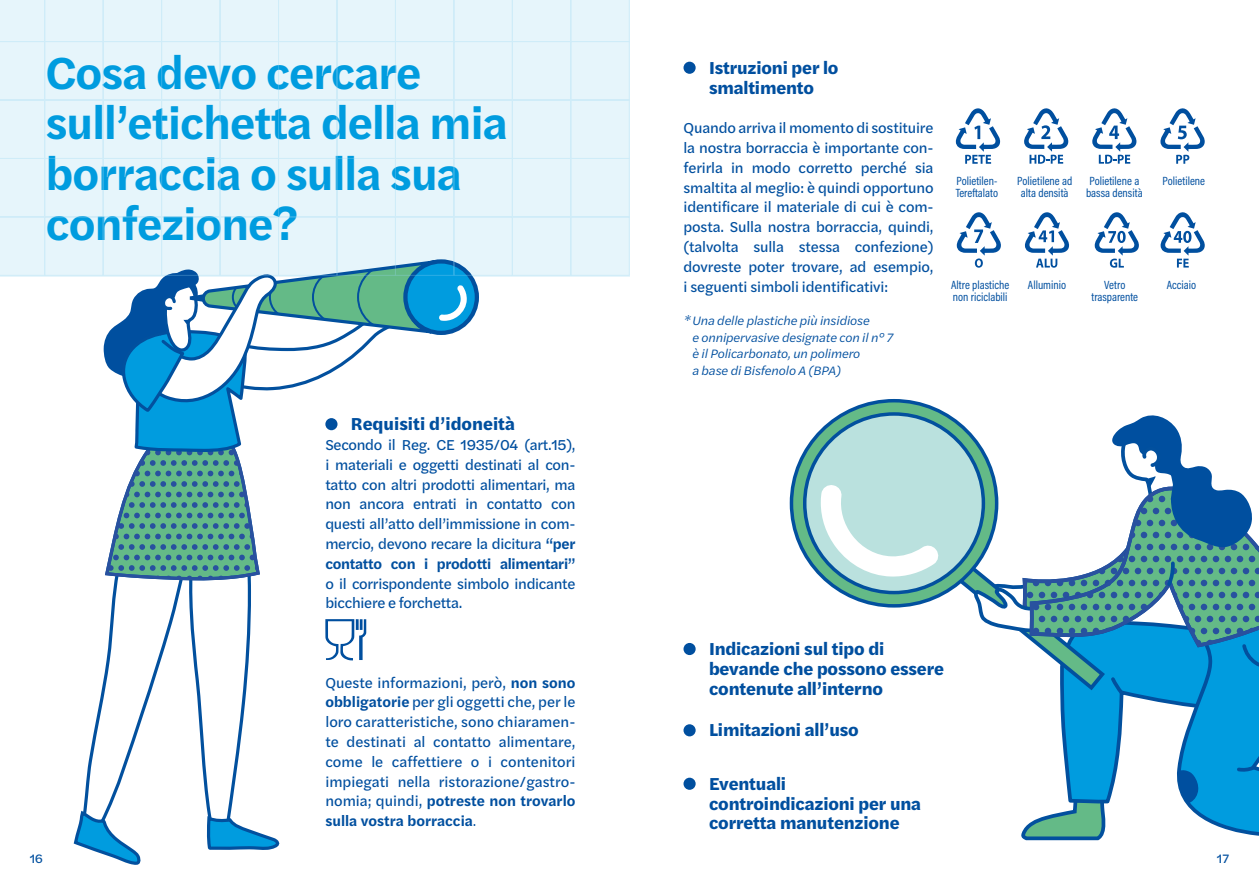
<style>
.page{position:relative;width:1259px;height:893px;background:#fff}
.page>*{position:absolute;margin:0;border:0;box-sizing:border-box;transform-origin:0 0}
.t1{font:600 46.5px/50.2px "Halyard Text";letter-spacing:-.02em;color:#009cdf}
.t2{font:700 18px/19.8px "Halyard Text";letter-spacing:-.01em;color:#004f9f}
.t3{font:15px/19.8px "Halyard Text";letter-spacing:-.02em;color:#004f9f;text-align:justify}
.t4{font:italic 12.75px/16.5px "Halyard Text";letter-spacing:-.01em;color:#004f9f}
.t5{font:12.75px "Halyard Text";color:#004f9f}
.t6{font:12px/12px "Acumin Variable Concept";color:#004f9f}
.s1{font-weight:600}
.s2{font-style:inherit}
</style>
<div class="page">
<svg style="left:405px;top:261px;width:72px;height:72px"></svg>
<div style="left:403px;top:259px;width:76px;height:76px;border:4px solid #02509e;border-radius:50%"></div>
<svg style="left:789px;top:399px;width:470px;height:442px"></svg>
<svg style="left:75px;top:276px;width:393px;height:589px"></svg>
<div style="left:683px;top:62px;width:12px;height:12px;background:#004f9f;border-radius:50%"></div>
<div style="left:683px;top:643px;width:12px;height:12px;background:#004f9f;border-radius:50%"></div>
<div style="left:683px;top:778px;width:12px;height:12px;background:#004f9f;border-radius:50%"></div>
<div style="left:683px;top:724px;width:12px;height:12px;background:#004f9f;border-radius:50%"></div>
<svg style="left:955px;top:108px;width:45px;height:56px"></svg>
<svg style="left:1024px;top:108px;width:44px;height:56px"></svg>
<svg style="left:1092px;top:108px;width:44px;height:56px"></svg>
<svg style="left:1160px;top:108px;width:44px;height:56px"></svg>
<svg style="left:956px;top:212px;width:45px;height:56px"></svg>
<svg style="left:1025px;top:212px;width:44px;height:56px"></svg>
<svg style="left:1094px;top:212px;width:45px;height:56px"></svg>
<svg style="left:1160px;top:212px;width:44px;height:56px"></svg>
<div style="left:0;top:0;width:630px;height:276px;background:#e6f5fb"></div>
<h1 class="t1" style="left:46px;top:45px;width:463px">Cosa devo cercare sull’etichetta della mia borraccia o sulla sua confezione?</h1>
<p class="t2" style="left:351px;top:413px;width:166px">Requisiti d’idoneità</p>
<p class="t3" style="left:325px;top:434px;width:252px">Secondo il Reg. CE 1935/04 (art.15), i materiali e oggetti destinati al con&shy;tatto con altri prodotti alimentari, ma non ancora entrati in contatto con questi all’atto dell’immissione in com&shy;mercio, devono recare la dicitura <span class="s1">“per contatto con i prodotti alimentari”</span></p>
<p class="t3" style="left:325px;top:573px;width:252px">o il corrispondente simbolo indicante bicchiere e forchetta.</p>
<p class="t3" style="left:325px;top:672px;width:252px">Queste informazioni, però, <span class="s1">non sono obbligatorie</span> per gli oggetti che, per le loro caratteristiche, sono chiaramen&shy;te destinati al contatto alimentare, come le caffettiere o i contenitori impiegati nella ristorazione/gastro&shy;nomia; quindi, <span class="s1">potreste non trovarlo sulla vostra borraccia</span><span class="s2">.</span></p>
<p class="t2" style="left:709px;top:57px;width:131px">Istruzioni per lo smaltimento</p>
<p class="t3" style="left:683px;top:117px;width:252px">Quando arriva il momento di sostituire la nostra borraccia è importante con&shy;ferirla in modo corretto perché sia smaltita al meglio: è quindi opportuno identificare il materiale di cui è com&shy;posta. Sulla nostra borraccia, quindi, (talvolta sulla stessa confezione) dovreste poter trovare, ad esempio, i seguenti simboli identificativi:</p>
<p class="t4" style="left:692px;top:312px;width:202px;text-indent:-9px">*Una delle plastiche più insidiose<br>e onnipervasive designate con il n° 7 è il Policarbonato, un polimero<br>a base di Bisfenolo A (BPA)</p>
<p class="t6" style="left:955px;top:175px;width:44px">Polietilen-<br>Tereftalato</p>
<p class="t6" style="left:1017px;top:175px;width:57px;text-align:center">Polietilene ad alta densità</p>
<p class="t6" style="left:1089px;top:175px;width:51px">Polietilene a</p>
<p class="t6" style="left:1162px;top:175px;width:44px">Polietilene</p>
<p class="t6" style="left:1086px;top:187px;width:58px">bassa densità</p>
<p class="t6" style="left:951px;top:279px;width:60px">Altre plastiche non riciclabili</p>
<p class="t6" style="left:1091px;top:279px;width:48px;text-align:center">Vetro trasparente</p>
<p class="t6" style="left:1028px;top:279px;width:40px">Alluminio</p>
<p class="t6" style="left:1166px;top:279px;width:31px">Acciaio</p>
<p class="t2" style="left:709px;top:638px;width:236px">Indicazioni sul tipo di bevande che possono essere contenute all’interno</p>
<p class="t2" style="left:709px;top:719px;width:151px">Limitazioni all’uso</p>
<p class="t2" style="left:709px;top:773px;width:214px">Eventuali controindicazioni per una corretta manutenzione</p>
<p class="t5" style="left:30px;top:850px;width:15px">16</p>
<p class="t5" style="left:1217px;top:850px;width:14px">17</p>
</div>
